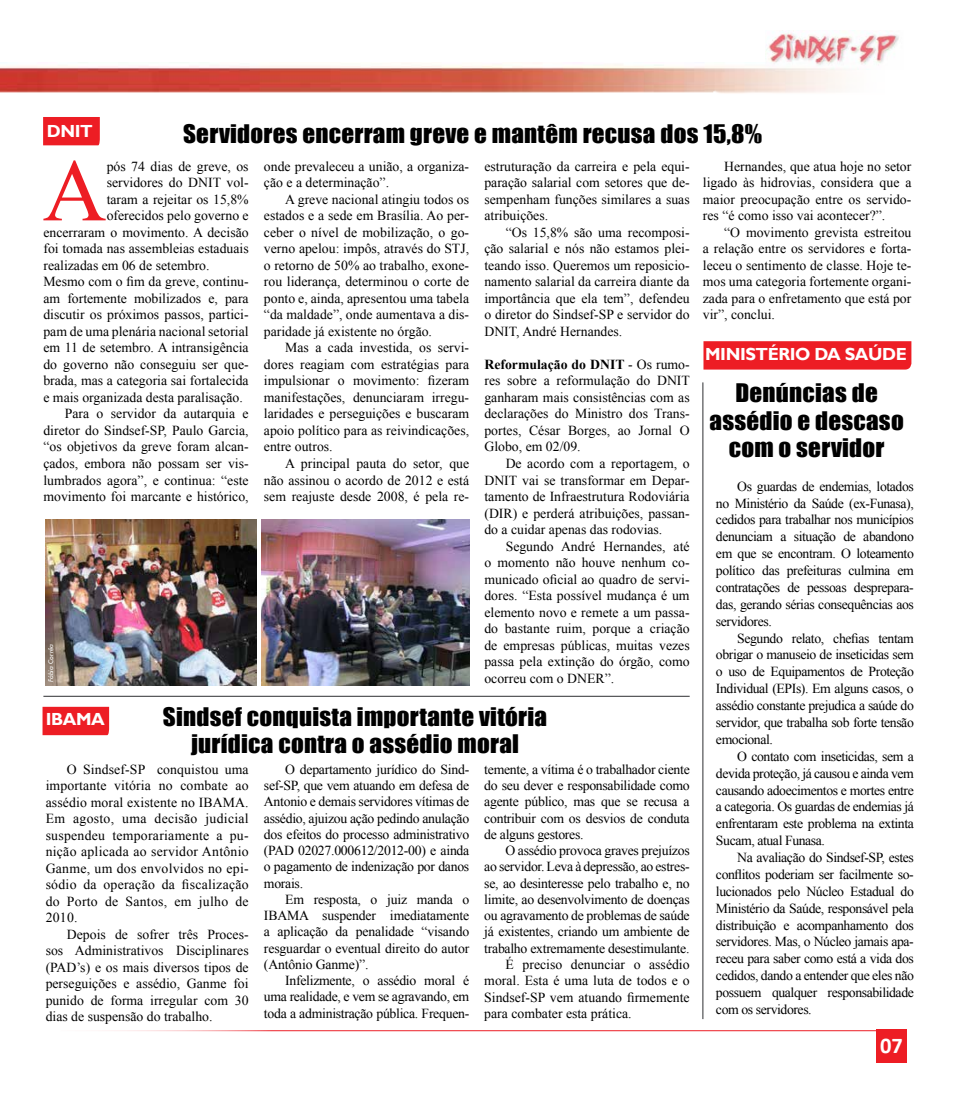
<style>
.page{position:relative;width:957px;height:1099px;background:#fff}
.page>*{position:absolute;margin:0;border:0;box-sizing:border-box;transform-origin:0 0}
.t1{font:88.5px "Times New Roman";color:#ed1d24}
.t2{font:23.5px/27.5px "Impact";letter-spacing:.01em;color:#000;text-align:center;scale:1.06 1}
.t3{font:700 22.5px "Calibri";color:#fff}
.t4{font:700 17.5px "Gill Sans";letter-spacing:-.025em;color:#fff}
.t5{font:13.75px/16.5px "Times New Roman";color:#000;text-align:justify}
.t6{font:13.75px "Times New Roman";letter-spacing:-.02em;color:#000}
.t7{font:italic 7.5px "Tw Cen";color:#fff}
.s1{font-weight:700}
</style>
<div class="page">
<img style="left:766px;top:31px;width:133px;height:32px">
<div style="left:876px;top:1028px;width:30px;height:34px;background:#ed1d24"></div>
<hr style="left:61px;top:1030px;width:843px;height:1px;background:#ed1d24">
<div style="left:43px;top:1028px;width:396px;height:12px;background:#fff"></div>
<div style="left:703px;top:341px;width:208px;height:28px;background:#ed1d24"></div>
<hr style="left:702px;top:382px;width:1px;height:637px;background:#58595b">
<hr style="left:43px;top:695px;width:646px;height:2px;background:#58595b">
<div style="left:43px;top:706px;width:66px;height:29px;background:#ed1d24"></div>
<svg style="left:43px;top:131px;width:57px;height:14px"></svg>
<img style="left:0;top:63px;width:866px;height:68px">
<img style="left:46px;top:519px;width:210px;height:167px">
<img style="left:261px;top:519px;width:208px;height:167px">
<p class="t4" style="left:47px;top:120px;width:47px">DNIT</p>
<h2 class="t2" style="left:183px;top:119px;width:548px">Servidores encerram greve e mantêm recusa dos 15,8%</h2>
<h1 class="t1" style="left:43px;top:131px;width:65px">A</h1>
<p class="t5" style="left:107px;top:158px;width:143px">pós 74 dias de greve, os</p>
<p class="t5" style="left:264px;top:158px;width:207px">onde prevaleceu a união, a organiza&shy;ção e a determinação”.</p>
<p class="t5" style="left:264px;top:191px;width:207px;text-indent:21px">A greve nacional atingiu todos os estados e a sede em Brasília. Ao per&shy;ceber o nível de mobilização, o go&shy;verno apelou: impôs, através do STJ, o retorno de 50% ao trabalho, exone&shy;rou liderança, determinou o corte de ponto e, ainda, apresentou uma tabela “da maldade”, onde aumentava a dis&shy;paridade já existente no órgão.</p>
<p class="t5" style="left:264px;top:339px;width:207px;text-indent:21px">Mas a cada investida, os servi&shy;dores reagiam com estratégias para impulsionar o movimento: fizeram manifestações, denunciaram irregu&shy;laridades e perseguições e buscaram apoio político para as reivindicações, entre outros.</p>
<p class="t5" style="left:264px;top:455px;width:207px;text-indent:21px">A principal pauta do setor, que não assinou o acordo de 2012 e está sem reajuste desde 2008, é pela re-</p>
<p class="t5" style="left:484px;top:158px;width:207px">estruturação da carreira e pela equi&shy;paração salarial com setores que de&shy;sempenham funções similares a suas atribuições.</p>
<p class="t5" style="left:484px;top:224px;width:207px;text-indent:21px">“Os 15,8% são uma recomposi&shy;ção salarial e nós não estamos plei&shy;teando isso. Queremos um reposicio&shy;namento salarial da carreira diante da importância que ela tem”, defendeu o diretor do Sindsef-SP e servidor do DNIT, André Hernandes.</p>
<p class="t5" style="left:484px;top:356px;width:207px"><span class="s1">Reformulação do DNIT</span> - Os rumo&shy;res sobre a reformulação do DNIT ganharam mais consistências com as declarações do Ministro dos Trans&shy;portes, César Borges, ao Jornal O Globo, em 02/09.</p>
<p class="t5" style="left:484px;top:455px;width:207px;text-indent:21px">De acordo com a reportagem, o DNIT vai se transformar em Depar&shy;tamento de Infraestrutura Rodoviária (DIR) e perderá atribuições, passan&shy;do a cuidar apenas das rodovias.</p>
<p class="t5" style="left:484px;top:537px;width:207px;text-indent:21px">Segundo André Hernandes, até o momento não houve nenhum co&shy;municado oficial ao quadro de servi&shy;dores. “Esta possível mudança é um elemento novo e remete a um passa&shy;do bastante ruim, porque a criação de empresas públicas, muitas vezes passa pela extinção do órgão, como ocorreu com o DNER”.</p>
<p class="t5" style="left:703px;top:158px;width:210px;text-indent:21px">Hernandes, que atua hoje no setor ligado às hidrovias, considera que a maior preocupação entre os servido&shy;res “é como isso vai acontecer?”.</p>
<p class="t5" style="left:703px;top:224px;width:210px;text-indent:21px">“O movimento grevista estreitou a relação entre os servidores e forta&shy;leceu o sentimento de classe. Hoje te&shy;mos uma categoria fortemente organi&shy;zada para o enfretamento que está por vir”, conclui.</p>
<p class="t5" style="left:107px;top:174px;width:143px">servidores do DNIT vol-</p>
<p class="t5" style="left:107px;top:191px;width:143px">taram a rejeitar os 15,8%</p>
<p class="t5" style="left:107px;top:207px;width:143px">oferecidos pelo governo e</p>
<p class="t5" style="left:43px;top:224px;width:207px">encerraram o movimento. A decisão</p>
<p class="t5" style="left:43px;top:240px;width:207px">foi tomada nas assembleias estaduais</p>
<p class="t5" style="left:43px;top:257px;width:168px">realizadas em 06 de setembro.</p>
<p class="t5" style="left:43px;top:273px;width:207px">Mesmo com o fim da greve, continu-</p>
<p class="t5" style="left:43px;top:290px;width:207px">am fortemente mobilizados e, para</p>
<p class="t5" style="left:43px;top:306px;width:207px">discutir os próximos passos, partici-</p>
<p class="t5" style="left:43px;top:323px;width:207px">pam de uma plenária nacional setorial</p>
<p class="t5" style="left:43px;top:339px;width:207px">em 11 de setembro. A intransigência</p>
<p class="t5" style="left:43px;top:356px;width:207px">do governo não conseguiu ser que-</p>
<p class="t5" style="left:43px;top:372px;width:207px">brada, mas a categoria sai fortalecida</p>
<p class="t5" style="left:43px;top:389px;width:201px">e mais organizada desta paralisação.</p>
<p class="t5" style="left:65px;top:405px;width:185px">Para o servidor da autarquia e</p>
<p class="t5" style="left:43px;top:422px;width:207px">diretor do Sindsef-SP, Paulo Garcia,</p>
<p class="t5" style="left:43px;top:438px;width:207px">“os objetivos da greve foram alcan-</p>
<p class="t5" style="left:43px;top:455px;width:207px">çados, embora não possam ser vis-</p>
<p class="t5" style="left:43px;top:471px;width:207px">lumbrados agora”, e continua: “este</p>
<p class="t5" style="left:43px;top:488px;width:207px">movimento foi marcante e histórico,</p>
<p class="t4" style="left:705px;top:344px;width:203px">MINISTÉRIO DA SAÚDE</p>
<h2 class="t2" style="left:709px;top:378px;width:185px">Denúncias de assédio e descaso com o servidor</h2>
<p class="t5" style="left:716px;top:477px;width:199px;line-height:16.9px;text-indent:21px">Os guardas de endemias, lotados no Ministério da Saúde (ex-Funasa), cedidos para trabalhar nos municípios denunciam a situação de abandono em que se encontram. O loteamento político das prefeituras culmina em contratações de pessoas desprepara&shy;das, gerando sérias consequências aos servidores.</p>
<p class="t5" style="left:716px;top:629px;width:199px;line-height:16.9px;text-indent:21px">Segundo relato, chefias tentam obrigar o manuseio de inseticidas sem o uso de Equipamentos de Proteção Individual (EPIs). Em alguns casos, o assédio constante prejudica a saúde do servidor, que trabalha sob forte tensão emocional.</p>
<p class="t5" style="left:716px;top:747px;width:199px;line-height:16.9px;text-indent:21px">O contato com inseticidas, sem a devida proteção, já causou e ainda vem causando adoecimentos e mortes entre a categoria. Os guardas de endemias já enfrentaram este problema na extinta Sucam, atual Funasa.</p>
<p class="t5" style="left:716px;top:848px;width:199px;line-height:16.9px;text-indent:21px">Na avaliação do Sindsef-SP, estes conflitos poderiam ser facilmente so&shy;lucionados pelo Núcleo Estadual do Ministério da Saúde, responsável pela distribuição e acompanhamento dos servidores. Mas, o Núcleo jamais apa&shy;receu para saber como está a vida dos cedidos, dando a entender que eles não possuem qualquer responsabilidade com os servidores.</p>
<p class="t7" style="left:46px;top:682px;width:40px;rotate:-90deg">Fábia Corrêa</p>
<h2 class="t2" style="left:163px;top:702px;width:364px">Sindsef conquista importante vitória jurídica contra o assédio moral</h2>
<p class="t4" style="left:46px;top:709px;width:61px">IBAMA</p>
<p class="t5" style="left:46px;top:760px;width:204px;text-indent:21px">O Sindsef-SP conquistou uma importante vitória no combate ao assédio moral existente no IBAMA.<br>Em agosto, uma decisão judicial suspendeu temporariamente a pu&shy;nição aplicada ao servidor Antônio Ganme, um dos envolvidos no epi&shy;sódio da operação da fiscalização do Porto de Santos, em julho de 2010.</p>
<p class="t5" style="left:46px;top:925px;width:204px;text-indent:21px">Depois de sofrer três Proces&shy;sos Administrativos Disciplinares (PAD’s) e os mais diversos tipos de perseguições e assédio, Ganme foi punido de forma irregular com 30 dias de suspensão do trabalho.</p>
<p class="t5" style="left:264px;top:760px;width:207px;text-indent:21px">O departamento jurídico do Sind&shy;sef-SP, que vem atuando em defesa de Antonio e demais servidores vítimas de assédio, ajuizou ação pedindo anulação dos efeitos do processo administrativo (PAD 02027.000612/2012-00) e ainda o pagamento de indenização por danos morais.</p>
<p class="t5" style="left:264px;top:891px;width:207px;text-indent:21px">Em resposta, o juiz manda o IBAMA suspender imediatamente a aplicação da penalidade “visando resguardar o eventual direito do autor (Antônio Ganme)”.</p>
<p class="t5" style="left:264px;top:972px;width:207px;text-indent:21px">Infelizmente, o assédio moral é uma realidade, e vem se agravando, em toda a administração pública. Frequen-</p>
<p class="t5" style="left:484px;top:761px;width:207px">temente, a vítima é o trabalhador ciente do seu dever e responsabilidade como agente público, mas que se recusa a contribuir com os desvios de conduta de alguns gestores.</p>
<p class="t6" style="left:505px;top:841px;width:186px">O assédio provoca graves prejuízos</p>
<p class="t6" style="left:484px;top:857px;width:207px">ao servidor. Leva à depressão, ao estres-</p>
<p class="t6" style="left:484px;top:873px;width:207px">se, ao desinteresse pelo trabalho e, no</p>
<p class="t6" style="left:484px;top:890px;width:207px">limite, ao desenvolvimento de doenças</p>
<p class="t6" style="left:484px;top:906px;width:207px">ou agravamento de problemas de saúde</p>
<p class="t6" style="left:484px;top:922px;width:207px">já existentes, criando um ambiente de</p>
<p class="t6" style="left:484px;top:938px;width:207px">trabalho extremamente desestimulante.</p>
<p class="t5" style="left:505px;top:955px;width:186px">É preciso denunciar o assédio</p>
<p class="t5" style="left:484px;top:972px;width:207px">moral. Esta é uma luta de todos e o</p>
<p class="t5" style="left:484px;top:988px;width:207px">Sindsef-SP vem atuando firmemente</p>
<p class="t5" style="left:484px;top:1004px;width:149px">para combater esta prática.</p>
<h3 class="t3" style="left:880px;top:1031px;width:24px">07</h3>
</div>
